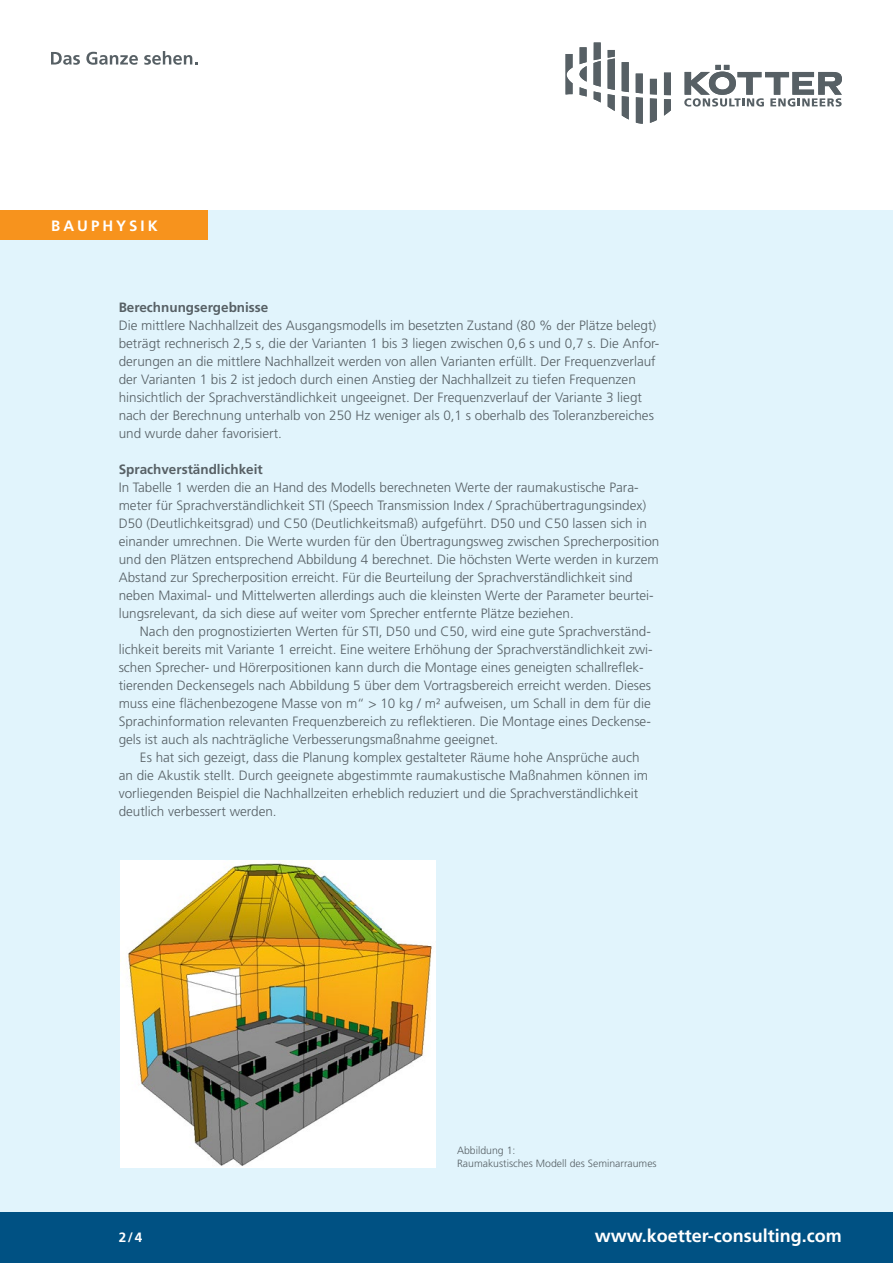
<style>
.page{position:relative;width:893px;height:1263px;background:#fff}
.page>*{position:absolute;margin:0;border:0;box-sizing:border-box;transform-origin:0 0}
.t1{font:700 18px "Frutiger LT Std";color:#fff}
.t2{font:700 15px "Frutiger LT Std";letter-spacing:.2em;color:#fff}
.t3{font:300 13.5px/18px "Frutiger";color:#576065}
.t4{font:700 13.5px "Frutiger";color:#576065}
.t5{font:700 13.5px "Frutiger LT Std";color:#fff}
.t6{font:300 10.5px/13.5px "Frutiger LT Std";color:#576065}
</style>
<div class="page">
<div style="left:0;top:1212px;width:893px;height:51px;background:#005183"></div>
<svg style="left:566px;top:43px;width:105px;height:81px"></svg>
<svg style="left:684px;top:65px;width:158px;height:42px"></svg>
<svg style="left:51px;top:52px;width:29px;height:13px"></svg>
<svg style="left:86px;top:52px;width:52px;height:13px"></svg>
<svg style="left:144px;top:51px;width:53px;height:14px"></svg>
<div style="left:0;top:210px;width:893px;height:1002px;background:#e1f4fc"></div>
<div style="left:0;top:210px;width:208px;height:30px;background:#f7931d"></div>
<img style="left:120px;top:861px;width:316px;height:306px">
<p class="t2" style="left:51px;top:217px;width:108px">BAUPHYSIK</p>
<p class="t4" style="left:119px;top:299px;width:151px">Berechnungsergebnisse</p>
<p class="t3" style="left:119px;top:316px;width:542px">Die mittlere Nachhallzeit des Ausgangsmodells im besetzten Zustand (80 % der Plätze belegt) beträgt rechnerisch 2,5 s, die der Varianten 1 bis 3 liegen zwischen 0,6 s und 0,7 s. Die Anfor&shy;derungen an die mittlere Nachhallzeit werden von allen Varianten erfüllt. Der Frequenzverlauf der Varianten 1 bis 2 ist jedoch durch einen Anstieg der Nachhallzeit zu tiefen Frequenzen hinsichtlich der Sprachverständlichkeit ungeeignet. Der Frequenzverlauf der Variante 3 liegt nach der Berechnung unterhalb von 250 Hz weniger als 0,1 s oberhalb des Toleranzbereiches und wurde daher favorisiert.</p>
<p class="t4" style="left:119px;top:461px;width:146px">Sprachverständlichkeit</p>
<p class="t3" style="left:119px;top:478px;width:542px">In Tabelle 1 werden die an Hand des Modells berechneten Werte der raumakustische Para&shy;meter für Sprachverständlichkeit STI (Speech Transmission Index / Sprachübertragungsindex)<br>D50 (Deutlichkeitsgrad) und C50 (Deutlichkeitsmaß) aufgeführt. D50 und C50 lassen sich in einander umrechnen. Die Werte wurden für den Übertragungsweg zwischen Sprecherposition und den Plätzen entsprechend Abbildung 4 berechnet. Die höchsten Werte werden in kurzem Abstand zur Sprecherposition erreicht. Für die Beurteilung der Sprachverständlichkeit sind neben Maximal- und Mittelwerten allerdings auch die kleinsten Werte der Parameter beurtei&shy;lungsrelevant, da sich diese auf weiter vom Sprecher entfernte Plätze beziehen.</p>
<p class="t3" style="left:119px;top:622px;width:536px;text-indent:21px">Nach den prognostizierten Werten für STI, D50 und C50, wird eine gute Sprachverständ&shy;lichkeit bereits mit Variante 1 erreicht. Eine weitere Erhöhung der Sprachverständlichkeit zwi&shy;schen Sprecher- und Hörerpositionen kann durch die Montage eines geneigten schallreflek&shy;tierenden Deckensegels nach Abbildung 5 über dem Vortragsbereich erreicht werden. Dieses muss eine flächenbezogene Masse von m“ &gt; 10 kg / m² aufweisen, um Schall in dem für die Sprachinformation relevanten Frequenzbereich zu reflektieren. Die Montage eines Deckense&shy;gels ist auch als nachträgliche Verbesserungsmaßnahme geeignet.</p>
<p class="t3" style="left:119px;top:748px;width:531px;text-indent:21px">Es hat sich gezeigt, dass die Planung komplex gestalteter Räume hohe Ansprüche auch an die Akustik stellt. Durch geeignete abgestimmte raumakustische Maßnahmen können im vorliegenden Beispiel die Nachhallzeiten erheblich reduziert und die Sprachverständlichkeit deutlich verbessert werden.</p>
<p class="t6" style="left:457px;top:1143px;width:201px">Abbildung 1:<br>Raumakustisches Modell des Seminarraumes</p>
<p class="t5" style="left:119px;top:1229px;width:25px">2/4</p>
<h1 class="t1" style="left:595px;top:1225px;width:249px">www.koetter-consulting.com</h1>
</div>
